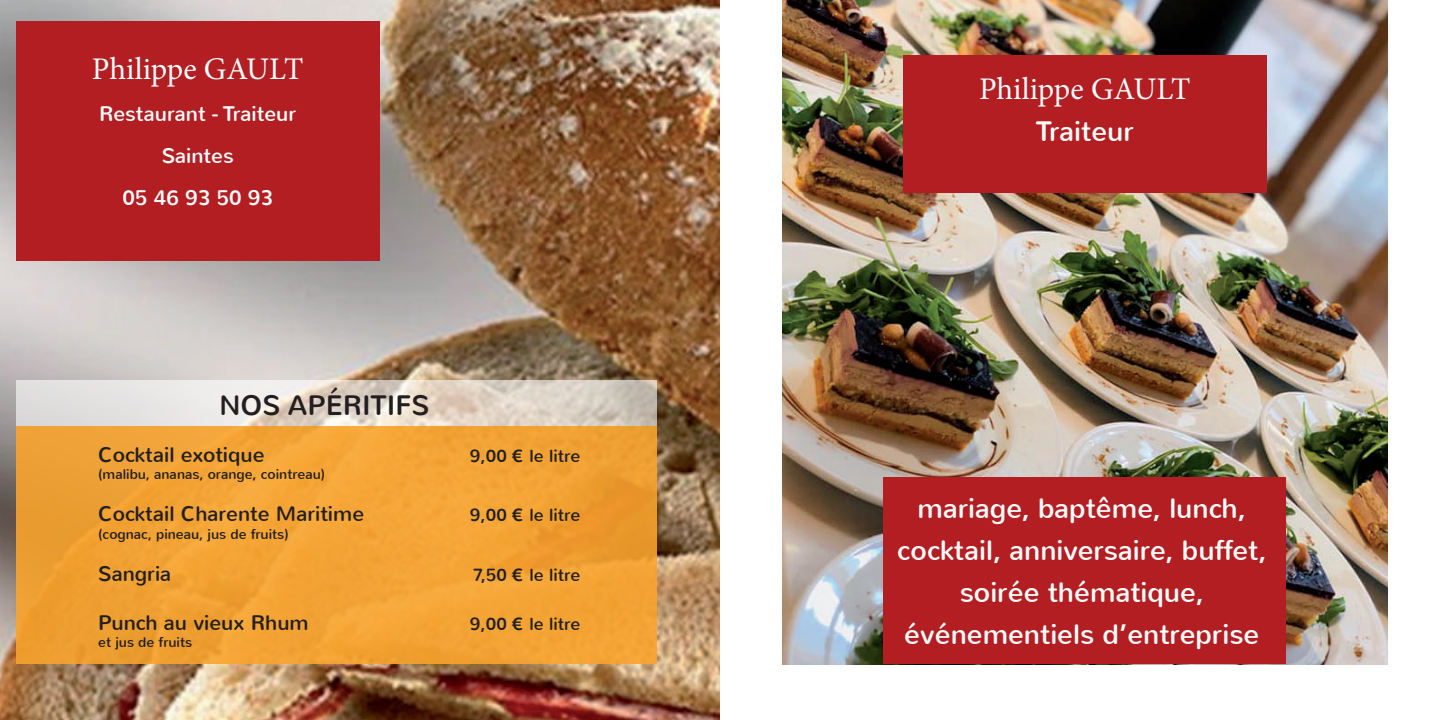
<style>
.page{position:relative;width:1439px;height:720px;background:#fff}
.page>*{position:absolute;margin:0;border:0;box-sizing:border-box;transform-origin:0 0}
.t1{font:31.5px "Minion Pro";color:#fdfdfd}
.t2{font:28px/42px "Nunito";color:#fdfdfd;text-align:center}
.t3{font:28px "Nunito";color:#231f20}
.t4{font:21px "Nunito";color:#231f20}
.t5{font:21px/42px "Nunito";color:#fdfdfd;text-align:center}
.t6{font:17.5px "Nunito";color:#231f20}
.t7{font:14px "Nunito";color:#231f20}
</style>
<div class="page">
<img style="left:0;top:0;width:719px;height:719px">
<div style="left:16px;top:21px;width:363px;height:240px;background:#b21e22"></div>
<div style="left:16px;top:425px;width:641px;height:238px;background:#f3a334"></div>
<svg style="left:17px;top:379px;width:640px;height:46px;background:#e0d8d0"></svg>
<img style="left:782px;top:0;width:605px;height:663px">
<div style="left:903px;top:56px;width:363px;height:137px;background:#b21e22"></div>
<div style="left:883px;top:477px;width:403px;height:186px;background:#b21e22"></div>
<p class="t1" style="left:92px;top:48px;width:213px">Philippe GAULT</p>
<p class="t5" style="left:99px;top:93px;width:198px">Restaurant - Traiteur<br>Saintes<br>05 46 93 50 93</p>
<p class="t3" style="left:219px;top:387px;width:211px">NOS APÉRITIFS</p>
<p class="t4" style="left:98px;top:441px;width:168px">Cocktail exotique</p>
<p class="t7" style="left:98px;top:465px;width:228px">(malibu, ananas, orange, cointreau)</p>
<p class="t4" style="left:98px;top:500px;width:267px">Cocktail Charente Maritime</p>
<p class="t7" style="left:98px;top:524px;width:192px">(cognac, pineau, jus de fruits)</p>
<p class="t4" style="left:98px;top:559px;width:74px">Sangria</p>
<p class="t4" style="left:98px;top:608px;width:212px">Punch au vieux Rhum</p>
<p class="t7" style="left:98px;top:632px;width:95px">et jus de fruits</p>
<p class="t6" style="left:470px;top:444px;width:112px">9,00 € le litre</p>
<p class="t6" style="left:470px;top:503px;width:112px">9,00 € le litre</p>
<p class="t6" style="left:473px;top:563px;width:109px">7,50 € le litre</p>
<p class="t6" style="left:470px;top:612px;width:112px">9,00 € le litre</p>
<p class="t1" style="left:979px;top:67px;width:213px">Philippe GAULT</p>
<p class="t2" style="left:1036px;top:110px;width:99px">Traiteur</p>
<p class="t2" style="left:897px;top:487px;width:371px">mariage, baptême, lunch, cocktail, anniversaire, buffet, soirée thématique, événementiels d’entreprise</p>
</div>
